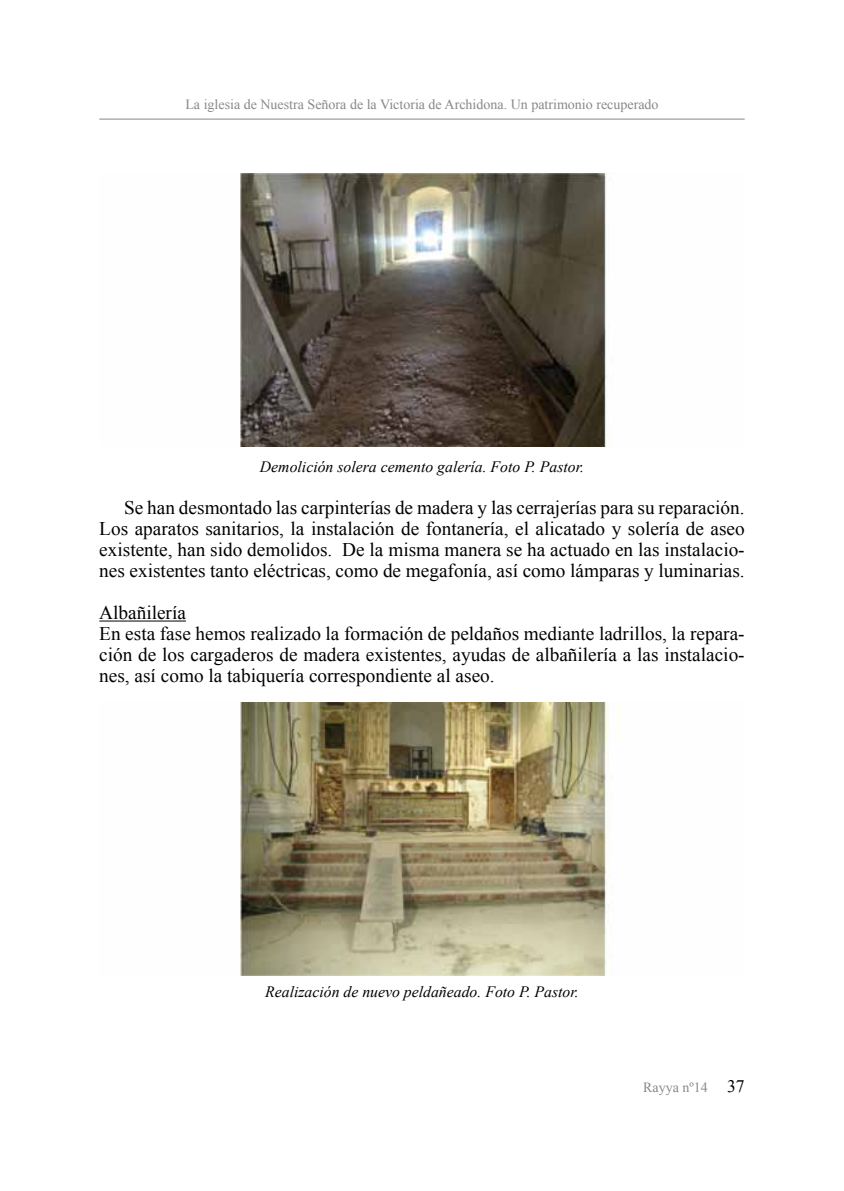
<style>
.page{position:relative;width:844px;height:1191px;background:#fff}
.page>*{position:absolute;margin:0;border:0;box-sizing:border-box;transform-origin:0 0}
.t1{font:19.25px/21px "Times New Roman";color:#000;text-align:justify}
.t2{font:17.5px "Times New Roman";color:#000}
.t3{font:italic 15.75px "Times New Roman";color:#000}
.t4{font:14px "Times New Roman";color:#87888a}
</style>
<div class="page">
<hr style="left:99px;top:119px;width:645px;height:1px;background:#87888a">
<hr style="left:99px;top:620px;width:87px;height:1px;background:#000">
<img style="left:240px;top:174px;width:366px;height:273px">
<img style="left:240px;top:702px;width:369px;height:273px">
<p class="t4" style="left:185px;top:95px;width:474px">La iglesia de Nuestra Señora de la Victoria de Archidona. Un patrimonio recuperado</p>
<p class="t3" style="left:260px;top:456px;width:325px">Demolición solera cemento galería. Foto P. Pastor.</p>
<p class="t1" style="left:99px;top:496px;width:646px;text-indent:25px">Se han desmontado las carpinterías de madera y las cerrajerías para su reparación.<br>Los aparatos sanitarios, la instalación de fontanería, el alicatado y solería de aseo existente, han sido demolidos. De la misma manera se ha actuado en las instalacio&shy;nes existentes tanto eléctricas, como de megafonía, así como lámparas y luminarias.</p>
<p class="t1" style="left:99px;top:601px;width:646px;text-align:left">Albañilería<br>En esta fase hemos realizado la formación de peldaños mediante ladrillos, la repara&shy;ción de los cargaderos de madera existentes, ayudas de albañilería a las instalacio&shy;nes, así como la tabiquería correspondiente al aseo.</p>
<p class="t3" style="left:265px;top:981px;width:315px">Realización de nuevo peldañeado. Foto P. Pastor.</p>
<p class="t4" style="left:643px;top:1077px;width:66px">Rayya nº14</p>
<p class="t2" style="left:727px;top:1074px;width:19px">37</p>
</div>
